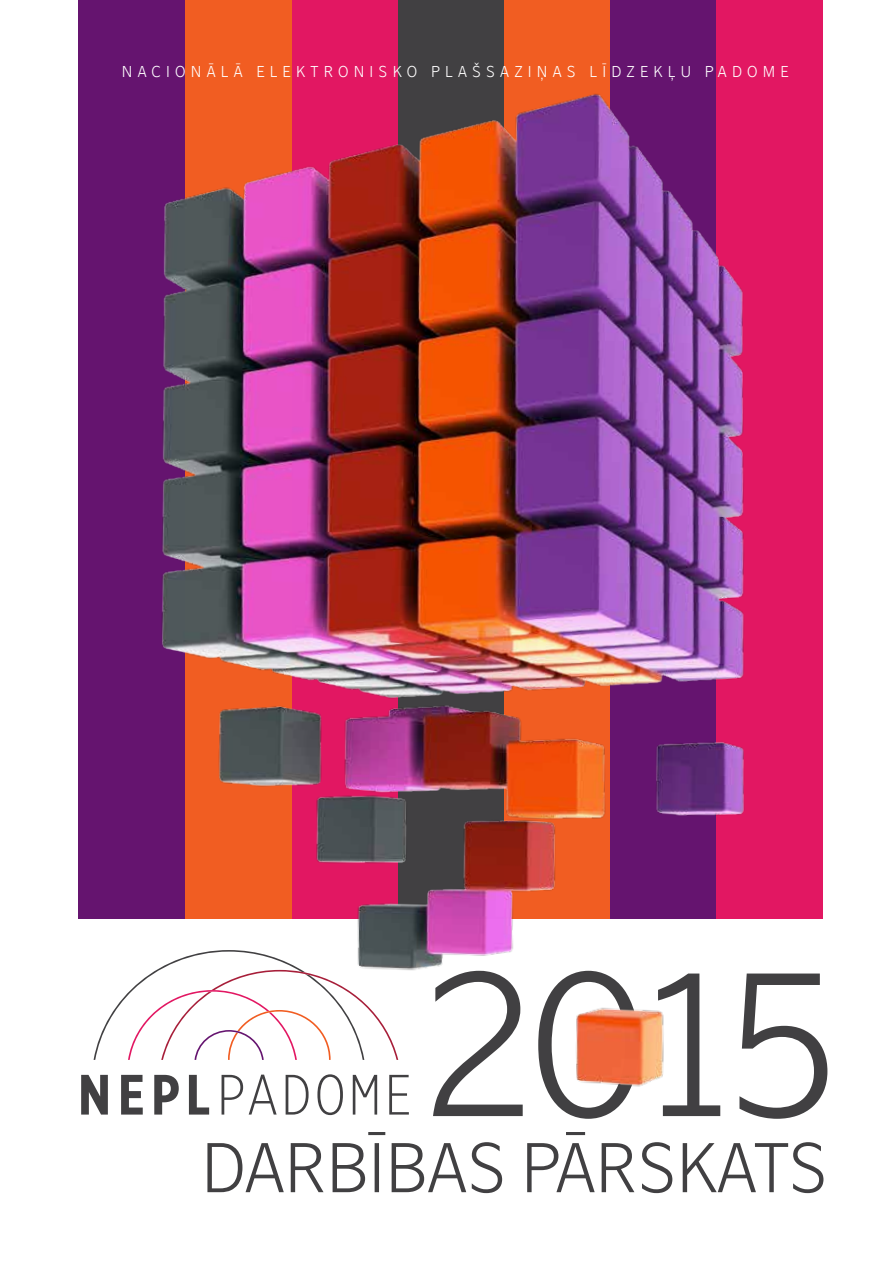
<style>
.page{position:relative;width:893px;height:1263px;background:#fff}
.page>*{position:absolute;margin:0;border:0;box-sizing:border-box;transform-origin:0 0}
.t1{font:300 194.4px "Scandinavian Balt";color:#414042}
.t2{font:300 66.9px "Scandinavian Balt";color:#414042}
.t3{font:300 15px "Scandinavian Balt";letter-spacing:.35em;color:#fff}
</style>
<div class="page">
<div style="left:398px;top:0;width:106px;height:918px;background:#414042"></div>
<div style="left:291px;top:0;width:107px;height:918px;background:#e21762"></div>
<div style="left:185px;top:0;width:106px;height:918px;background:#f15d22"></div>
<div style="left:504px;top:0;width:106px;height:918px;background:#f15d22"></div>
<div style="left:610px;top:0;width:106px;height:918px;background:#65146f"></div>
<div style="left:716px;top:0;width:107px;height:918px;background:#e21762"></div>
<div style="left:79px;top:0;width:106px;height:918px;background:#65146f"></div>
<svg style="left:81px;top:1075px;width:18px;height:39px"></svg>
<img style="left:99px;top:43px;width:694px;height:1073px">
<p class="t3" style="left:122px;top:63px;width:668px">NACION ĀLĀ ELEKTRON ISKO PLAŠSAZIŅAS LĪDZEKĻU PADOME</p>
<h1 class="t1" style="left:422px;top:930px;width:417px">2015</h1>
<h2 class="t2" style="left:201px;top:1128px;width:628px">DARBĪBAS PĀRSKATS</h2>
</div>
